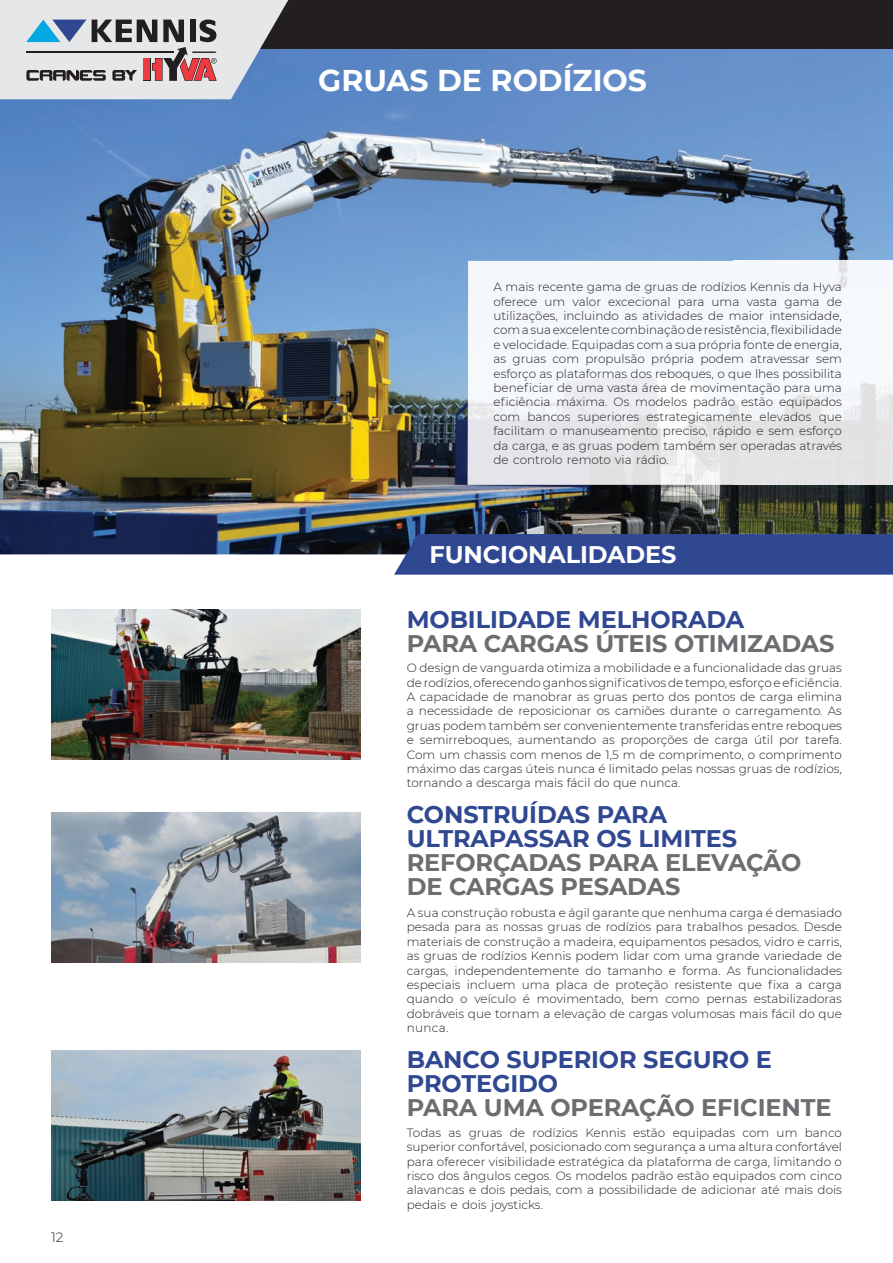
<style>
.page{position:relative;width:893px;height:1263px;background:#fff}
.page>*{position:absolute;margin:0;border:0;box-sizing:border-box;transform-origin:0 0}
.t1{font:700 30px "Montserrat";color:#fff}
.t2{font:700 24px/24px "Montserrat";letter-spacing:-.005em;color:#6c6d70}
.t3{font:700 24px/24px "Montserrat";letter-spacing:-.005em;color:#304891}
.t4{font:700 24px "Montserrat";letter-spacing:-.005em;color:#fff}
.t5{font:300 13.5px "Montserrat";color:#231f20}
.t6{font:300 12px/14.4px "Montserrat";color:#231f20;text-align:justify}
</style>
<div class="page">
<img style="left:0;top:49px;width:893px;height:505px">
<img style="left:468px;top:261px;width:425px;height:224px">
<img style="left:51px;top:609px;width:309px;height:150px">
<img style="left:51px;top:812px;width:309px;height:150px">
<img style="left:51px;top:1050px;width:309px;height:150px">
<div style="left:394px;top:534px;width:499px;height:41px;background:#304891"></div>
<div style="left:0;top:0;width:893px;height:49px;background:#231f20"></div>
<svg style="left:0;top:0;width:288px;height:99px;background:#bbbcc4"></svg>
<p class="t5" style="left:51px;top:1228px;width:14px">12</p>
<h1 class="t1" style="left:318px;top:59px;width:330px">GRUAS DE RODÍZIOS</h1>
<p class="t6" style="left:493px;top:279px;width:350px">A mais recente gama de gruas de rodízios Kennis da Hyva oferece um valor excecional para uma vasta gama de utilizações, incluindo as atividades de maior intensidade, com a sua excelente combinação de resistência, flexibilidade e velocidade. Equipadas com a sua própria fonte de energia, as gruas com propulsão própria podem atravessar sem esforço as plataformas dos reboques, o que lhes possibilita beneficiar de uma vasta área de movimentação para uma eficiência máxima. Os modelos padrão estão equipados com bancos superiores estrategicamente elevados que facilitam o manuseamento preciso, rápido e sem esforço da carga, e as gruas podem também ser operadas através de controlo remoto via rádio.</p>
<h2 class="t4" style="left:429px;top:537px;width:249px">FUNCIONALIDADES</h2>
<h2 class="t3" style="left:407px;top:606px;width:339px">MOBILIDADE MELHORADA</h2>
<h2 class="t2" style="left:407px;top:630px;width:429px">PARA CARGAS ÚTEIS OTIMIZADAS</h2>
<p class="t6" style="left:407px;top:660px;width:437px">O design de vanguarda otimiza a mobilidade e a funcionalidade das gruas de rodízios, oferecendo ganhos significativos de tempo, esforço e eficiência.<br>A capacidade de manobrar as gruas perto dos pontos de carga elimina a necessidade de reposicionar os camiões durante o carregamento. As gruas podem também ser convenientemente transferidas entre reboques e semirreboques, aumentando as proporções de carga útil por tarefa.<br>Com um chassis com menos de 1,5 m de comprimento, o comprimento máximo das cargas úteis nunca é limitado pelas nossas gruas de rodízios, tornando a descarga mais fácil do que nunca.</p>
<h2 class="t3" style="left:407px;top:801px;width:332px">CONSTRUÍDAS PARA<br>ULTRAPASSAR OS LIMITES</h2>
<h2 class="t2" style="left:407px;top:849px;width:396px">REFORÇADAS PARA ELEVAÇÃO<br>DE CARGAS PESADAS</h2>
<p class="t6" style="left:407px;top:905px;width:437px">A sua construção robusta e ágil garante que nenhuma carga é demasiado pesada para as nossas gruas de rodízios para trabalhos pesados. Desde materiais de construção a madeira, equipamentos pesados, vidro e carris, as gruas de rodízios Kennis podem lidar com uma grande variedade de cargas, independentemente do tamanho e forma. As funcionalidades especiais incluem uma placa de proteção resistente que fixa a carga quando o veículo é movimentado, bem como pernas estabilizadoras dobráveis que tornam a elevação de cargas volumosas mais fácil do que nunca.</p>
<h2 class="t3" style="left:407px;top:1046px;width:367px">BANCO SUPERIOR SEGURO E<br>PROTEGIDO</h2>
<h2 class="t2" style="left:407px;top:1094px;width:426px">PARA UMA OPERAÇÃO EFICIENTE</h2>
<p class="t6" style="left:407px;top:1125px;width:437px">Todas as gruas de rodízios Kennis estão equipadas com um banco superior confortável, posicionado com segurança a uma altura confortável para oferecer visibilidade estratégica da plataforma de carga, limitando o risco dos ângulos cegos. Os modelos padrão estão equipados com cinco alavancas e dois pedais, com a possibilidade de adicionar até mais dois pedais e dois joysticks.</p>
</div>
